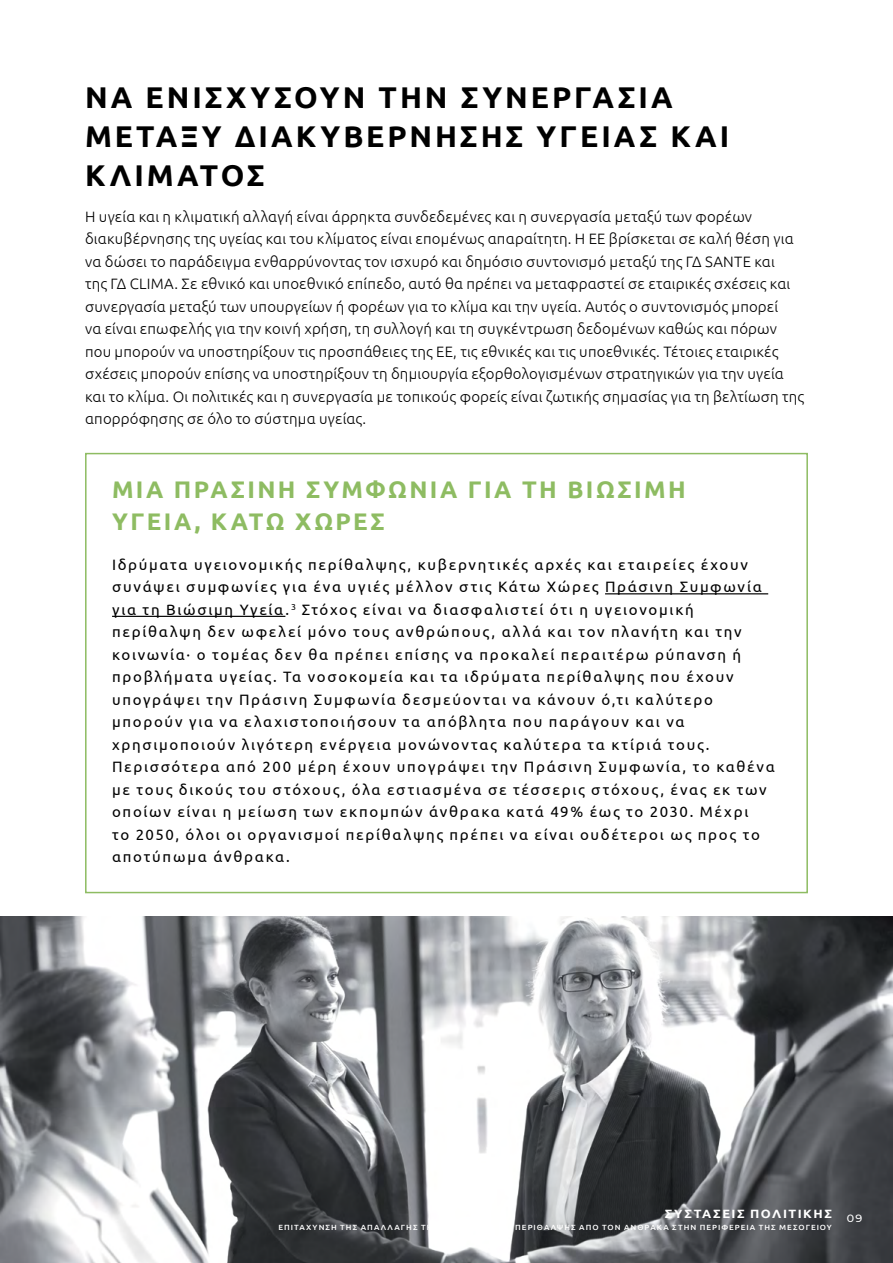
<style>
.page{position:relative;width:893px;height:1263px;background:#fff}
.page>*{position:absolute;margin:0;border:0;box-sizing:border-box;transform-origin:0 0}
.t1{font:700 30px/39px "Ubuntu";letter-spacing:.1em;color:#000}
.t2{font:700 24px/31.5px "Ubuntu";letter-spacing:.1em;color:#8ebc62}
.t3{font:15px/22.5px "Ubuntu";letter-spacing:.115em;color:#000}
.t4{font:300 15px/22.5px "Ubuntu";letter-spacing:.01em;color:#000}
.t5{font:700 12px "Ubuntu";letter-spacing:.12em;color:#fff;scale:1.06 1}
.t6{font:500 10.5px "Montserrat";color:#fff;scale:1.06 1}
.t7{font:500 7.5px "Ubuntu";letter-spacing:.13em;color:#fff;scale:1.06 1}
</style>
<div class="page">
<img style="left:0;top:917px;width:893px;height:346px">
<hr style="left:605px;top:593px;width:163px;height:1px;background:#000">
<hr style="left:112px;top:616px;width:173px;height:1px;background:#000">
<div style="left:85px;top:453px;width:723px;height:440px;border:2px solid #8ebc62"></div>
<h1 class="t1" style="left:85px;top:78px;width:646px">ΝΑ ΕΝΙΣΧΎΣΟΥΝ ΤΗΝ ΣΥΝΕΡΓΑΣΊΑ<br>ΜΕΤΑΞΎ ΔΙΑΚΥΒΈΡΝΗΣΗΣ ΥΓΕΊΑΣ ΚΑΙ<br>ΚΛΊΜΑΤΟΣ</h1>
<p class="t4" style="left:85px;top:205px;width:720px">Η υγεία και η κλιματική αλλαγή είναι άρρηκτα συνδεδεμένες και η συνεργασία μεταξύ των φορέων διακυβέρνησης της υγείας και του κλίματος είναι επομένως απαραίτητη. Η ΕΕ βρίσκεται σε καλή θέση για να δώσει το παράδειγμα ενθαρρύνοντας τον ισχυρό και δημόσιο συντονισμό μεταξύ της ΓΔ SANTE και<br>της ΓΔ CLIMA. Σε εθνικό και υποεθνικό επίπεδο, αυτό θα πρέπει να μεταφραστεί σε εταιρικές σχέσεις και συνεργασία μεταξύ των υπουργείων ή φορέων για το κλίμα και την υγεία. Αυτός ο συντονισμός μπορεί<br>να είναι επωφελής για την κοινή χρήση, τη συλλογή και τη συγκέντρωση δεδομένων καθώς και πόρων που μπορούν να υποστηρίξουν τις προσπάθειες της ΕΕ, τις εθνικές και τις υποεθνικές. Τέτοιες εταιρικές σχέσεις μπορούν επίσης να υποστηρίξουν τη δημιουργία εξορθολογισμένων στρατηγικών για την υγεία και το κλίμα. Οι πολιτικές και η συνεργασία με τοπικούς φορείς είναι ζωτικής σημασίας για τη βελτίωση της απορρόφησης σε όλο το σύστημα υγείας.</p>
<h2 class="t2" style="left:112px;top:474px;width:575px">ΜΙΑ ΠΡΆΣΙΝΗ ΣΥΜΦΩΝΊΑ ΓΙΑ ΤΗ ΒΙΏΣΙΜΗ<br>ΥΓΕΊΑ, ΚΆΤΩ ΧΏΡΕΣ</h2>
<p class="t3" style="left:112px;top:552px;width:664px">Ιδρύματα υγειονομικής περίθαλψης, κυβερνητικές αρχές και εταιρείες έχουν συνάψει συμφωνίες για ένα υγιές μέλλον στις Κάτω Χώρες Πράσινη Συμφωνία για τη Βιώσιμη Υγεία. <sup>3</sup> Στόχος είναι να διασφαλιστεί ότι η υγειονομική περίθαλψη δεν ωφελεί μόνο τους ανθρώπους, αλλά και τον πλανήτη και την κοινωνία· ο τομέας δεν θα πρέπει επίσης να προκαλεί περαιτέρω ρύπανση ή προβλήματα υγείας. Τα νοσοκομεία και τα ιδρύματα περίθαλψης που έχουν υπογράψει την Πράσινη Συμφωνία δεσμεύονται να κάνουν ό,τι καλύτερο μπορούν για να ελαχιστοποιήσουν τα απόβλητα που παράγουν και να χρησιμοποιούν λιγότερη ενέργεια μονώνοντας καλύτερα τα κτίριά τους.<br>Περισσότερα από 200 μέρη έχουν υπογράψει την Πράσινη Συμφωνία, το καθένα με τους δικούς του στόχους, όλα εστιασμένα σε τέσσερις στόχους, ένας εκ των οποίων είναι η μείωση των εκπομπών άνθρακα κατά 49% έως το 2030. Μέχρι<br>το 2050, όλοι οι οργανισμοί περίθαλψης πρέπει να είναι ουδέτεροι ως προς το αποτύπωμα άνθρακα.</p>
<p class="t5" style="left:665px;top:1207px;width:159px">ΣΥΣΤΑΣΕΙΣ ΠΟΛΙΤΙΚΗΣ</p>
<p class="t7" style="left:278px;top:1223px;width:524px">ΕΠΙΤΑΧΥΝΣΗ ΤΗΣ ΑΠΑΛΛΑΓΗΣ ΤΗΣ ΥΓΕΙΟΝΟΜΙΚΗΣ ΠΕΡΙΘΑΛΨΗΣ ΑΠΟ ΤΟΝ ΑΝΘΡΑΚΑ ΣΤΗΝ ΠΕΡΙΦΕΡΕΙΑ ΤΗΣ ΜΕΣΟΓΕΙΟΥ</p>
<p class="t6" style="left:847px;top:1211px;width:16px">09</p>
</div>
